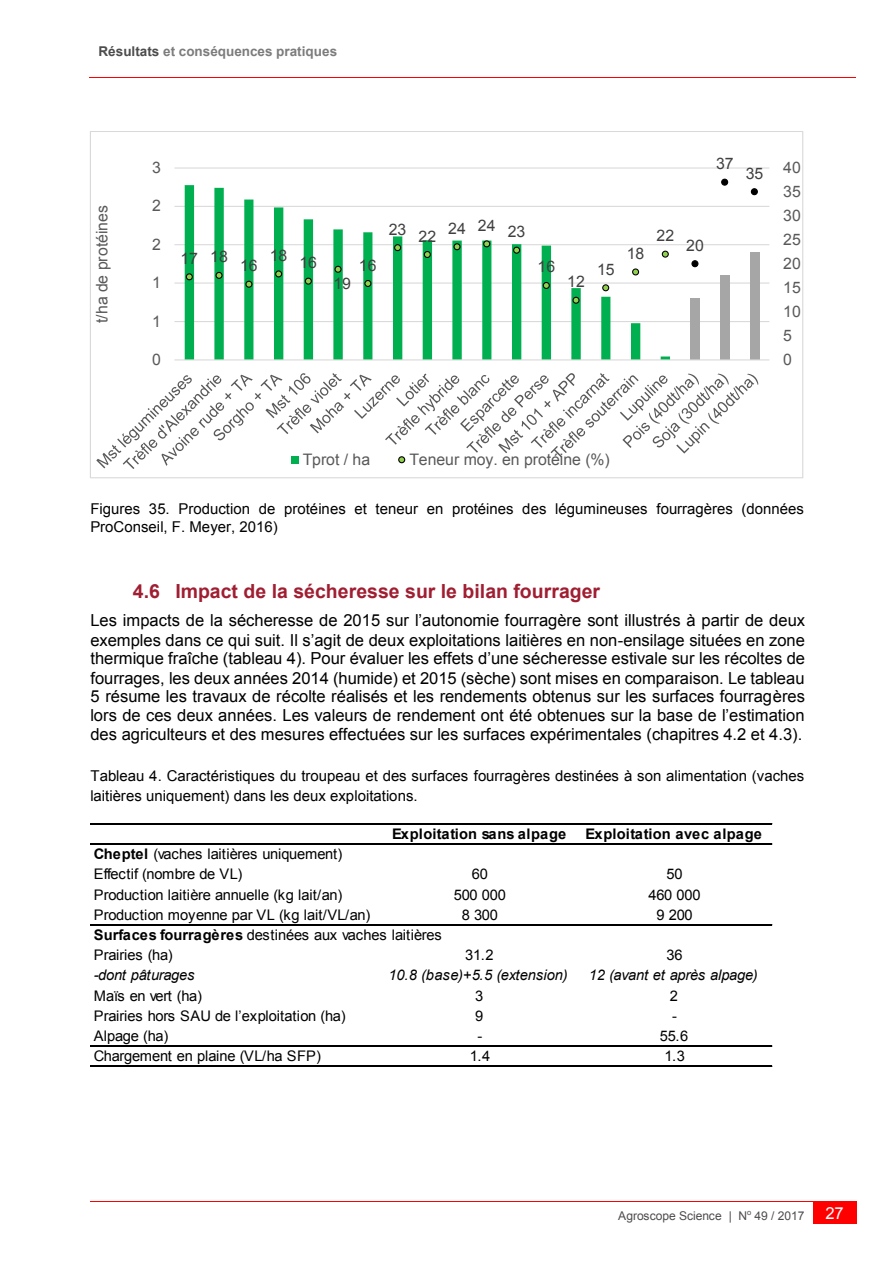
<style>
.page{position:relative;width:893px;height:1263px;background:#fff}
.page>*{position:absolute;margin:0;border:0;box-sizing:border-box;transform-origin:0 0}
.t1{font:700 19.5px "Arial";color:#a01e32}
.t2{font:16.5px/19px "Arial";color:#000;text-align:justify}
.t3{font:16.5px "Arial";color:#fff}
.t4{font:15.9px "Arial";color:#595959}
.t5{font:15.9px "Arial";color:#404040}
.t6{font:15px/18px "Arial";color:#000}
.t7{font:14.55px "Arial";letter-spacing:-.02em;color:#000}
.t8{font:italic 14.55px "Arial";letter-spacing:-.02em;color:#000}
.t9{font:700 14.55px "Arial";letter-spacing:.015em;color:#000}
.t10{font:700 13.5px "Arial";color:#7c7c7c}
.t11{font:12px "Arial";letter-spacing:-.005em;color:#4c4c4c}
.s1{color:#4c4c4c}
.s2{font-weight:700}
</style>
<div class="page">
<hr style="left:89px;top:77px;width:767px;height:1px;background:#f00">
<div style="left:813px;top:1201px;width:43px;height:23px;background:#f00"></div>
<hr style="left:90px;top:1200px;width:723px;height:1px;background:#f00">
<hr style="left:814px;top:1200px;width:42px;height:1px;background:#f00">
<hr style="left:174px;top:321px;width:595px;height:1px;background:#d9d9d9">
<hr style="left:174px;top:282px;width:595px;height:2px;background:#d9d9d9">
<hr style="left:174px;top:244px;width:595px;height:1px;background:#d9d9d9">
<hr style="left:174px;top:206px;width:595px;height:1px;background:#d9d9d9">
<hr style="left:174px;top:167px;width:595px;height:2px;background:#d9d9d9">
<div style="left:690px;top:299px;width:10px;height:61px;background:#a6a6a6"></div>
<div style="left:720px;top:275px;width:9px;height:85px;background:#a6a6a6"></div>
<div style="left:750px;top:252px;width:9px;height:108px;background:#a6a6a6"></div>
<svg style="left:185px;top:185px;width:485px;height:174px"></svg>
<hr style="left:174px;top:359px;width:595px;height:1px;background:#d9d9d9">
<svg style="left:186px;top:274px;width:6px;height:6px"></svg>
<div style="left:186px;top:273px;width:7px;height:7px;border:1px solid #000;border-radius:50%"></div>
<svg style="left:216px;top:272px;width:6px;height:6px"></svg>
<div style="left:216px;top:272px;width:7px;height:7px;border:1px solid #000;border-radius:50%"></div>
<svg style="left:246px;top:281px;width:6px;height:6px"></svg>
<div style="left:245px;top:281px;width:7px;height:7px;border:1px solid #000;border-radius:50%"></div>
<svg style="left:276px;top:271px;width:6px;height:6px"></svg>
<div style="left:275px;top:270px;width:7px;height:7px;border:1px solid #000;border-radius:50%"></div>
<svg style="left:305px;top:278px;width:6px;height:6px"></svg>
<div style="left:305px;top:278px;width:7px;height:7px;border:1px solid #000;border-radius:50%"></div>
<svg style="left:335px;top:266px;width:6px;height:6px"></svg>
<div style="left:335px;top:266px;width:7px;height:7px;border:1px solid #000;border-radius:50%"></div>
<svg style="left:365px;top:280px;width:6px;height:6px"></svg>
<div style="left:364px;top:280px;width:7px;height:7px;border:1px solid #000;border-radius:50%"></div>
<svg style="left:395px;top:245px;width:6px;height:6px"></svg>
<div style="left:394px;top:244px;width:7px;height:7px;border:1px solid #000;border-radius:50%"></div>
<div style="left:424px;top:251px;width:7px;height:7px;border:1px solid #000;border-radius:50%"></div>
<svg style="left:454px;top:245px;width:6px;height:5px"></svg>
<div style="left:453px;top:243px;width:8px;height:7px;border:1px solid #000;border-radius:50%"></div>
<svg style="left:484px;top:241px;width:6px;height:6px"></svg>
<div style="left:483px;top:240px;width:7px;height:7px;border:1px solid #000;border-radius:50%"></div>
<svg style="left:514px;top:247px;width:6px;height:6px"></svg>
<div style="left:513px;top:247px;width:7px;height:7px;border:1px solid #000;border-radius:50%"></div>
<svg style="left:543px;top:282px;width:6px;height:6px"></svg>
<div style="left:543px;top:282px;width:7px;height:7px;border:1px solid #000;border-radius:50%"></div>
<svg style="left:573px;top:297px;width:6px;height:6px"></svg>
<div style="left:572px;top:297px;width:7px;height:7px;border:1px solid #000;border-radius:50%"></div>
<svg style="left:603px;top:285px;width:6px;height:6px"></svg>
<div style="left:602px;top:284px;width:7px;height:7px;border:1px solid #000;border-radius:50%"></div>
<svg style="left:633px;top:269px;width:6px;height:6px"></svg>
<div style="left:632px;top:268px;width:7px;height:7px;border:1px solid #000;border-radius:50%"></div>
<svg style="left:662px;top:251px;width:6px;height:6px"></svg>
<div style="left:662px;top:251px;width:7px;height:7px;border:1px solid #000;border-radius:50%"></div>
<svg style="left:692px;top:261px;width:6px;height:6px"></svg>
<div style="left:691px;top:260px;width:7px;height:7px;border:1px solid #000;border-radius:50%"></div>
<svg style="left:722px;top:179px;width:6px;height:6px"></svg>
<div style="left:721px;top:179px;width:7px;height:7px;border:1px solid #000;border-radius:50%"></div>
<svg style="left:751px;top:189px;width:6px;height:6px"></svg>
<div style="left:751px;top:188px;width:7px;height:7px;border:1px solid #000;border-radius:50%"></div>
<svg style="left:96px;top:373px;width:662px;height:96px"></svg>
<div style="left:398px;top:456px;width:7px;height:7px;border:1px solid #000;border-radius:50%"></div>
<hr style="left:90px;top:823px;width:682px;height:1px;background:#000">
<hr style="left:90px;top:843px;width:682px;height:1px;background:#000">
<hr style="left:90px;top:924px;width:682px;height:1px;background:#000">
<hr style="left:90px;top:1045px;width:682px;height:1px;background:#000">
<hr style="left:90px;top:1066px;width:682px;height:1px;background:#000">
<p class="t10" style="left:99px;top:42px;width:240px"><span class="s1">Résultats</span> et conséquences pratiques</p>
<p class="t4" style="left:91px;top:323px;width:119px;rotate:-90deg">t/ha de protéines</p>
<p class="t4" style="left:152px;top:157px;width:10px">3</p>
<p class="t4" style="left:152px;top:195px;width:10px">2</p>
<p class="t4" style="left:152px;top:234px;width:10px">2</p>
<p class="t4" style="left:152px;top:272px;width:10px">1</p>
<p class="t4" style="left:152px;top:310px;width:10px">1</p>
<p class="t4" style="left:152px;top:349px;width:10px">0</p>
<p class="t5" style="left:180px;top:247px;width:49px">17 18</p>
<p class="t5" style="left:240px;top:255px;width:19px">16</p>
<p class="t5" style="left:270px;top:245px;width:19px">18</p>
<p class="t5" style="left:299px;top:252px;width:19px">16</p>
<p class="t5" style="left:716px;top:153px;width:19px">37</p>
<p class="t5" style="left:746px;top:163px;width:19px">35</p>
<p class="t5" style="left:333px;top:273px;width:19px">19</p>
<p class="t5" style="left:359px;top:255px;width:19px">16</p>
<p class="t5" style="left:389px;top:222px;width:49px">23 22</p>
<p class="t5" style="left:448px;top:218px;width:79px">24 24 23</p>
<p class="t5" style="left:537px;top:256px;width:19px">16</p>
<p class="t5" style="left:567px;top:271px;width:19px">12</p>
<p class="t5" style="left:597px;top:259px;width:19px">15</p>
<p class="t5" style="left:627px;top:243px;width:19px">18</p>
<p class="t5" style="left:656px;top:225px;width:19px">22</p>
<p class="t5" style="left:686px;top:235px;width:19px">20</p>
<p class="t4" style="left:783px;top:157px;width:19px">40</p>
<p class="t4" style="left:783px;top:181px;width:19px">35</p>
<p class="t4" style="left:783px;top:205px;width:19px">30</p>
<p class="t4" style="left:783px;top:229px;width:19px">25</p>
<p class="t4" style="left:783px;top:253px;width:19px">20</p>
<p class="t4" style="left:783px;top:277px;width:19px">15</p>
<p class="t4" style="left:783px;top:301px;width:19px">10</p>
<p class="t4" style="left:783px;top:325px;width:10px">5</p>
<p class="t4" style="left:783px;top:349px;width:10px">0</p>
<p class="t4" style="left:303px;top:449px;width:69px">Tprot / ha</p>
<p class="t4" style="left:409px;top:449px;width:202px">Teneur moy. en protéine (%)</p>
<p class="t6" style="left:90px;top:499px;width:715px">Figures 35. Production de protéines et teneur en protéines des légumineuses fourragères (données<br>ProConseil, F. Meyer, 2016)</p>
<p class="t1" style="left:133px;top:578px;width:469px">4.6 Impact de la sécheresse sur le bilan fourrager</p>
<p class="t2" style="left:90px;top:611px;width:716px">Les impacts de la sécheresse de 2015 sur l’autonomie fourragère sont illustrés à partir de deux exemples dans ce qui suit. Il s’agit de deux exploitations laitières en non-ensilage situées en zone thermique fraîche (tableau 4). Pour évaluer les effets d’une sécheresse estivale sur les récoltes de fourrages, les deux années 2014 (humide) et 2015 (sèche) sont mises en comparaison. Le tableau 5 résume les travaux de récolte réalisés et les rendements obtenus sur les surfaces fourragères lors de ces deux années. Les valeurs de rendement ont été obtenues sur la base de l’estimation des agriculteurs et des mesures effectuées sur les surfaces expérimentales (chapitres 4.2 et 4.3).</p>
<p class="t6" style="left:90px;top:766px;width:715px;line-height:19.6px">Tableau 4. Caractéristiques du troupeau et des surfaces fourragères destinées à son alimentation (vaches laitières uniquement) dans les deux exploitations.</p>
<p class="t7" style="left:94px;top:844px;width:250px"><span class="s2">Cheptel</span> (vaches laitières uniquement)</p>
<p class="t9" style="left:392px;top:824px;width:176px">Exploitation sans alpage</p>
<p class="t9" style="left:586px;top:824px;width:178px">Exploitation avec alpage</p>
<p class="t7" style="left:94px;top:865px;width:150px">Effectif (nombre de VL)</p>
<p class="t7" style="left:472px;top:865px;width:18px">60</p>
<p class="t7" style="left:667px;top:865px;width:18px">50</p>
<p class="t7" style="left:94px;top:885px;width:250px">Production laitière annuelle (kg lait/an)</p>
<p class="t7" style="left:454px;top:885px;width:53px">500 000</p>
<p class="t7" style="left:649px;top:885px;width:53px">460 000</p>
<p class="t7" style="left:94px;top:905px;width:278px">Production moyenne par VL (kg lait/VL/an)</p>
<p class="t7" style="left:462px;top:905px;width:38px">8 300</p>
<p class="t7" style="left:656px;top:905px;width:38px">9 200</p>
<p class="t7" style="left:94px;top:945px;width:80px">Prairies (ha)</p>
<p class="t7" style="left:465px;top:945px;width:30px">31.2</p>
<p class="t7" style="left:667px;top:945px;width:18px">36</p>
<p class="t8" style="left:94px;top:966px;width:102px">-dont pâturages</p>
<p class="t8" style="left:389px;top:966px;width:180px">10.8 (base)+5.5 (extension)</p>
<p class="t8" style="left:589px;top:966px;width:170px">12 (avant et après alpage)</p>
<p class="t7" style="left:94px;top:986px;width:110px">Maïs en vert (ha)</p>
<p class="t7" style="left:475px;top:986px;width:10px">3</p>
<p class="t7" style="left:670px;top:986px;width:10px">2</p>
<p class="t7" style="left:94px;top:1006px;width:253px">Prairies hors SAU de l’exploitation (ha)</p>
<p class="t7" style="left:475px;top:1006px;width:10px">9</p>
<p class="t7" style="left:672px;top:1006px;width:6px">-</p>
<p class="t7" style="left:94px;top:1026px;width:76px">Alpage (ha)</p>
<p class="t7" style="left:477px;top:1026px;width:6px">-</p>
<p class="t7" style="left:660px;top:1026px;width:30px">55.6</p>
<p class="t7" style="left:94px;top:1046px;width:229px">Chargement en plaine (VL/ha SFP)</p>
<p class="t7" style="left:470px;top:1046px;width:22px">1.4</p>
<p class="t7" style="left:664px;top:1046px;width:22px">1.3</p>
<p class="t7" style="left:94px;top:925px;width:349px"><span class="s2">Surfaces fourragères</span> destinées aux vaches laitières</p>
<p class="t11" style="left:618px;top:1207px;width:188px">Agroscope Science | N<sup>o</sup> 49 / 2017</p>
<p class="t3" style="left:825px;top:1202px;width:20px">27</p>
</div>
